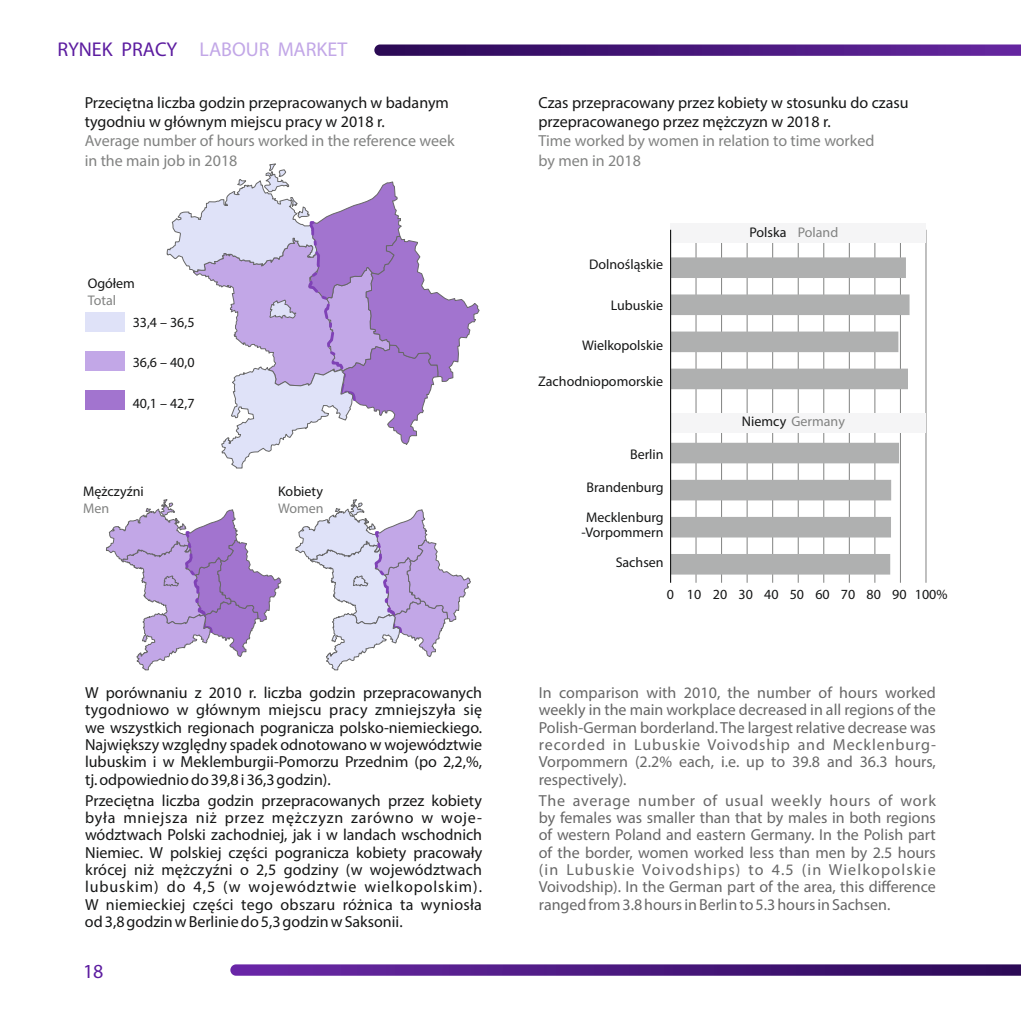
<style>
.page{position:relative;width:1021px;height:1021px;background:#fff}
.page>*{position:absolute;margin:0;border:0;box-sizing:border-box;transform-origin:0 0}
.t1{font:20px "Myriad Pro";color:#c2a7e7}
.t2{font:20px "Myriad Pro";color:#5c1ca0}
.t3{font:16px/17.4px "Myriad Pro";color:#151616}
.t4{font:16px/17.4px "Myriad Pro";color:#676767;text-align:justify}
.t5{font:16px/19.2px "Myriad Pro";color:#818281}
.t6{font:14px/29.2px "Myriad Pro";color:#151616}
.t7{font:14px "Myriad Pro";color:#818281}
.s1{color:#5c1ca0}
.s2{color:#818281}
.s3{color:#151616}
</style>
<div class="page">
<svg style="left:230px;top:964px;width:790px;height:11px;background:#512183"></svg>
<div style="left:85px;top:312px;width:40px;height:19px;background:#dfe2f8"></div>
<div style="left:85px;top:351px;width:40px;height:19px;background:#c2a7e7"></div>
<div style="left:85px;top:389px;width:40px;height:20px;background:#a274cf"></div>
<svg style="left:167px;top:163px;width:313px;height:305px"></svg>
<svg style="left:106px;top:499px;width:176px;height:171px"></svg>
<svg style="left:295px;top:499px;width:176px;height:171px"></svg>
<hr style="left:695px;top:230px;width:1px;height:352px;background:#818281">
<hr style="left:721px;top:230px;width:1px;height:352px;background:#818281">
<hr style="left:746px;top:230px;width:1px;height:352px;background:#818281">
<hr style="left:772px;top:230px;width:1px;height:352px;background:#818281">
<hr style="left:797px;top:230px;width:1px;height:352px;background:#818281">
<hr style="left:823px;top:230px;width:1px;height:352px;background:#818281">
<hr style="left:849px;top:230px;width:1px;height:352px;background:#818281">
<hr style="left:874px;top:230px;width:1px;height:352px;background:#818281">
<hr style="left:900px;top:230px;width:1px;height:352px;background:#818281">
<hr style="left:925px;top:230px;width:1px;height:352px;background:#818281">
<div style="left:670px;top:222px;width:256px;height:20px;background:#f5f5f6"></div>
<div style="left:670px;top:413px;width:256px;height:20px;background:#f5f5f6"></div>
<svg style="left:671px;top:257px;width:238px;height:317px"></svg>
<hr style="left:670px;top:230px;width:1px;height:352px;background:#151616">
<svg style="left:374px;top:44px;width:646px;height:12px;background:#512482"></svg>
<p class="t1" style="left:58px;top:41px;width:291px"><span class="s1">RYNEK PRACY</span> LABOUR MARKET</p>
<p class="t3" style="left:85px;top:94px;width:366px;line-height:19.2px">Przeciętna liczba godzin przepracowanych w badanym tygodniu w głównym miejscu pracy w 2018 r.</p>
<p class="t5" style="left:85px;top:133px;width:371px">Average number of hours worked in the reference week in the main job in 2018</p>
<p class="t6" style="left:88px;top:270px;width:49px">Ogółem</p>
<p class="t7" style="left:88px;top:294px;width:30px">Total</p>
<p class="t6" style="left:133px;top:308px;width:63px">33,4 – 36,5</p>
<p class="t6" style="left:133px;top:349px;width:63px">36,6 – 40,0</p>
<p class="t6" style="left:133px;top:389px;width:63px">40,1 – 42,7</p>
<p class="t6" style="left:83px;top:478px;width:62px">Mężczyźni</p>
<p class="t7" style="left:83px;top:502px;width:28px">Men</p>
<p class="t6" style="left:278px;top:478px;width:46px">Kobiety</p>
<p class="t7" style="left:278px;top:502px;width:47px">Women</p>
<p class="t3" style="left:85px;top:685px;width:398px;text-align:justify">W porównaniu z 2010 r. liczba godzin przepracowanych tygodniowo w głównym miejscu pracy zmniejszyła się we wszystkich regionach pogranicza polsko-niemieckiego.<br>Największy względny spadek odnotowano w województwie lubuskim i w Meklemburgii-Pomorzu Przednim (po 2,2,%, tj. odpowiednio do 39,8 i 36,3 godzin).</p>
<p class="t3" style="left:85px;top:793px;width:399px;text-align:justify">Przeciętna liczba godzin przepracowanych przez kobiety była mniejsza niż przez mężczyzn zarówno w woje&shy;wództwach Polski zachodniej, jak i w landach wschodnich Niemiec. W polskiej części pogranicza kobiety pracowały krócej niż mężczyźni o 2,5 godziny (w województwach lubuskim) do 4,5 (w województwie wielkopolskim).<br>W niemieckiej części tego obszaru różnica ta wyniosła od 3,8 godzin w Berlinie do 5,3 godzin w Saksonii.</p>
<p class="t2" style="left:83px;top:962px;width:22px">18</p>
<p class="t3" style="left:538px;top:94px;width:371px;line-height:19.2px">Czas przepracowany przez kobiety w stosunku do czasu przepracowanego przez mężczyzn w 2018 r.</p>
<p class="t5" style="left:538px;top:133px;width:337px">Time worked by women in relation to time worked by men in 2018</p>
<p class="t6" style="left:589px;top:251px;width:76px">Dolnośląskie</p>
<p class="t6" style="left:611px;top:292px;width:54px">Lubuskie</p>
<p class="t6" style="left:582px;top:331px;width:83px">Wielkopolskie</p>
<p class="t6" style="left:538px;top:368px;width:127px">Zachodniopomorskie</p>
<p class="t6" style="left:630px;top:441px;width:35px">Berlin</p>
<p class="t6" style="left:586px;top:474px;width:79px">Brandenburg<br>Mecklenburg</p>
<p class="t6" style="left:581px;top:518px;width:84px;line-height:30.4px;text-align:right">-Vorpommern<br>Sachsen</p>
<p class="t6" style="left:749px;top:219px;width:90px">Polska <span class="s2">Poland</span></p>
<p class="t7" style="left:742px;top:415px;width:105px"><span class="s3">Niemcy</span> Germany</p>
<p class="t6" style="left:666px;top:581px;width:282px">0 10 20 30 40 50 60 70 80 90 100%</p>
<p class="t4" style="left:539px;top:685px;width:399px">In comparison with 2010, the number of hours worked weekly in the main workplace decreased in all regions of the Polish-German borderland. The largest relative decrease was recorded in Lubuskie Voivodship and Mecklenburg-Vorpommern (2.2% each, i.e. up to 39.8 and 36.3 hours, respectively).</p>
<p class="t4" style="left:539px;top:793px;width:398px">The average number of usual weekly hours of work by females was smaller than that by males in both regions of western Poland and eastern Germany. In the Polish part of the border, women worked less than men by 2.5 hours (in Lubuskie Voivodships) to 4.5 (in Wielkopolskie Voivodship). In the German part of the area, this difference ranged from 3.8 hours in Berlin to 5.3 hours in Sachsen.</p>
</div>
